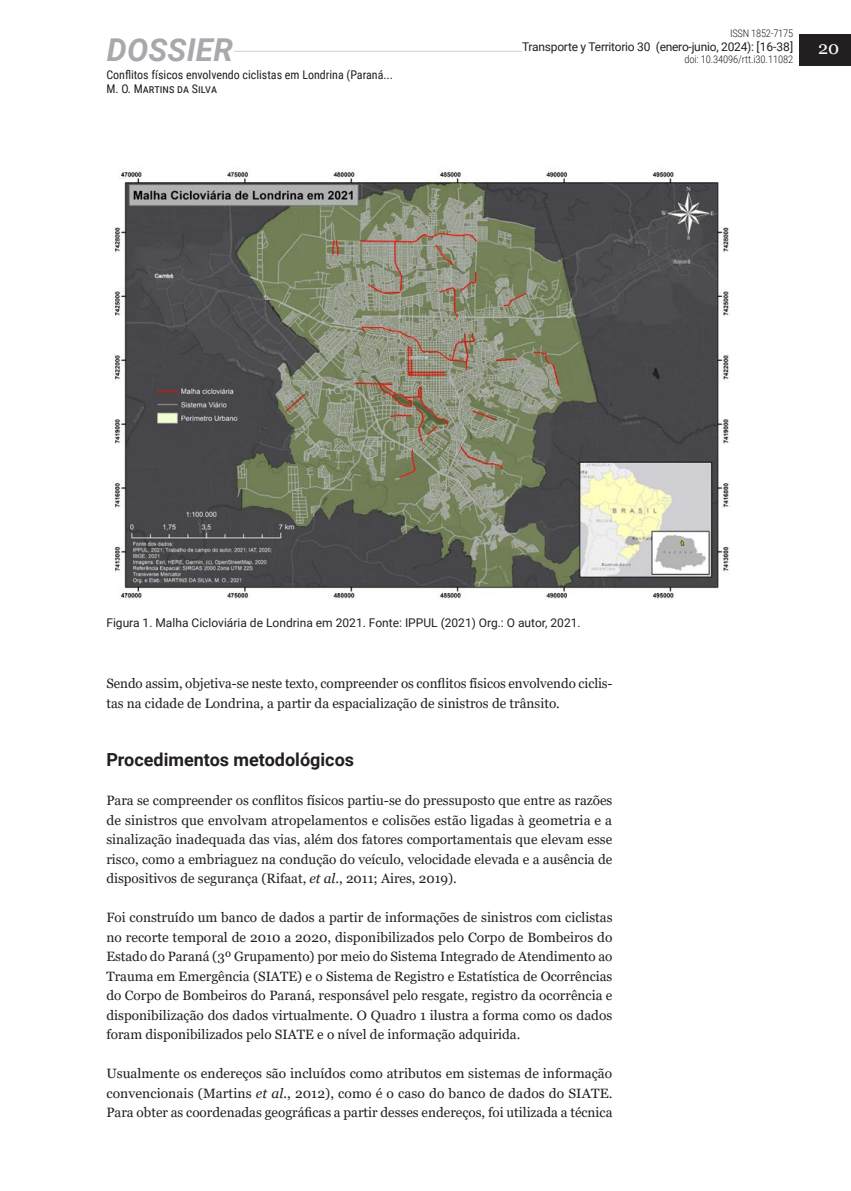
<style>
.page{position:relative;width:851px;height:1191px;background:#fff}
.page>*{position:absolute;margin:0;border:0;box-sizing:border-box;transform-origin:0 0}
.t1{font:italic 700 31.5px "Roboto";letter-spacing:.005em;color:#a8a9ad}
.Header2{font:700 18px "Roboto";color:#231f20}
.t2{font:18px "Georgia";color:#fff}
.Paragraph{font:13.5px/19.5px "Georgia";color:#231f20;text-align:justify}
.imagen-epigrafe{font:12px "Roboto";color:#231f20}
.t3{font:12px/14.4px "Roboto Condensed";color:#231f20}
.imagen-epigrafe-2{font:12px "Roboto";letter-spacing:-.02em;color:#231f20}
.t4{font:300 10.5px "Roboto Condensed";letter-spacing:-.01em;color:#231f20}
.s1{font-style:italic}
</style>
<div class="page">
<hr style="left:106px;top:51px;width:546px;height:1px;background:#d1d2d4">
<div style="left:522px;top:40px;width:271px;height:15px;background:#fff"></div>
<div style="left:106px;top:48px;width:108px;height:7px;background:#fff"></div>
<div style="left:799px;top:35px;width:51px;height:31px;background:#231f20"></div>
<div style="left:107px;top:35px;width:127px;height:26px;background:#fff"></div>
<img style="left:112px;top:169px;width:618px;height:431px">
<p class="t4" style="left:730px;top:26px;width:65px">ISSN 1852-7175</p>
<p class="imagen-epigrafe-2" style="left:522px;top:38px;width:272px">Transporte y Territorio 30 (enero-junio, 2024): [16-38]</p>
<p class="t4" style="left:684px;top:52px;width:110px">doi: 10.34096/rtt.i30.11082</p>
<h1 class="t1" style="left:107px;top:28px;width:128px">DOSSIER</h1>
<h2 class="t2" style="left:818px;top:37px;width:23px">20</h2>
<p class="t3" style="left:106px;top:67px;width:288px">Conflitos físicos envolvendo ciclistas em Londrina (Paraná...<br>M. O. Martins da Silva</p>
<p class="imagen-epigrafe" style="left:106px;top:614px;width:476px">Figura 1. Malha Cicloviária de Londrina em 2021. Fonte: IPPUL (2021) Org.: O autor, 2021.</p>
<p class="Paragraph" style="left:106px;top:674px;width:507px">Sendo assim, objetiva-se neste texto, compreender os conflitos físicos envolvendo ciclis&shy;tas na cidade de Londrina, a partir da espacialização de sinistros de trânsito.</p>
<p class="Header2" style="left:106px;top:747px;width:249px">Procedimentos metodológicos</p>
<p class="Paragraph" style="left:106px;top:791px;width:507px">Para se compreender os conflitos físicos partiu-se do pressuposto que entre as razões de sinistros que envolvam atropelamentos e colisões estão ligadas à geometria e a sinalização inadequada das vias, além dos fatores comportamentais que elevam esse risco, como a embriaguez na condução do veículo, velocidade elevada e a ausência de dispositivos de segurança (Rifaat, <span class="s1">et al</span>., 2011; Aires, 2019).</p>
<p class="Paragraph" style="left:106px;top:908px;width:507px">Foi construído um banco de dados a partir de informações de sinistros com ciclistas no recorte temporal de 2010 a 2020, disponibilizados pelo Corpo de Bombeiros do Estado do Paraná (3º Grupamento) por meio do Sistema Integrado de Atendimento ao Trauma em Emergência (SIATE) e o Sistema de Registro e Estatística de Ocorrências do Corpo de Bombeiros do Paraná, responsável pelo resgate, registro da ocorrência e disponibilização dos dados virtualmente. O Quadro 1 ilustra a forma como os dados foram disponibilizados pelo SIATE e o nível de informação adquirida.</p>
<p class="Paragraph" style="left:106px;top:1064px;width:507px">Usualmente os endereços são incluídos como atributos em sistemas de informação convencionais (Martins <span class="s1">et al.</span>, 2012), como é o caso do banco de dados do SIATE.<br>Para obter as coordenadas geográficas a partir desses endereços, foi utilizada a técnica</p>
</div>
